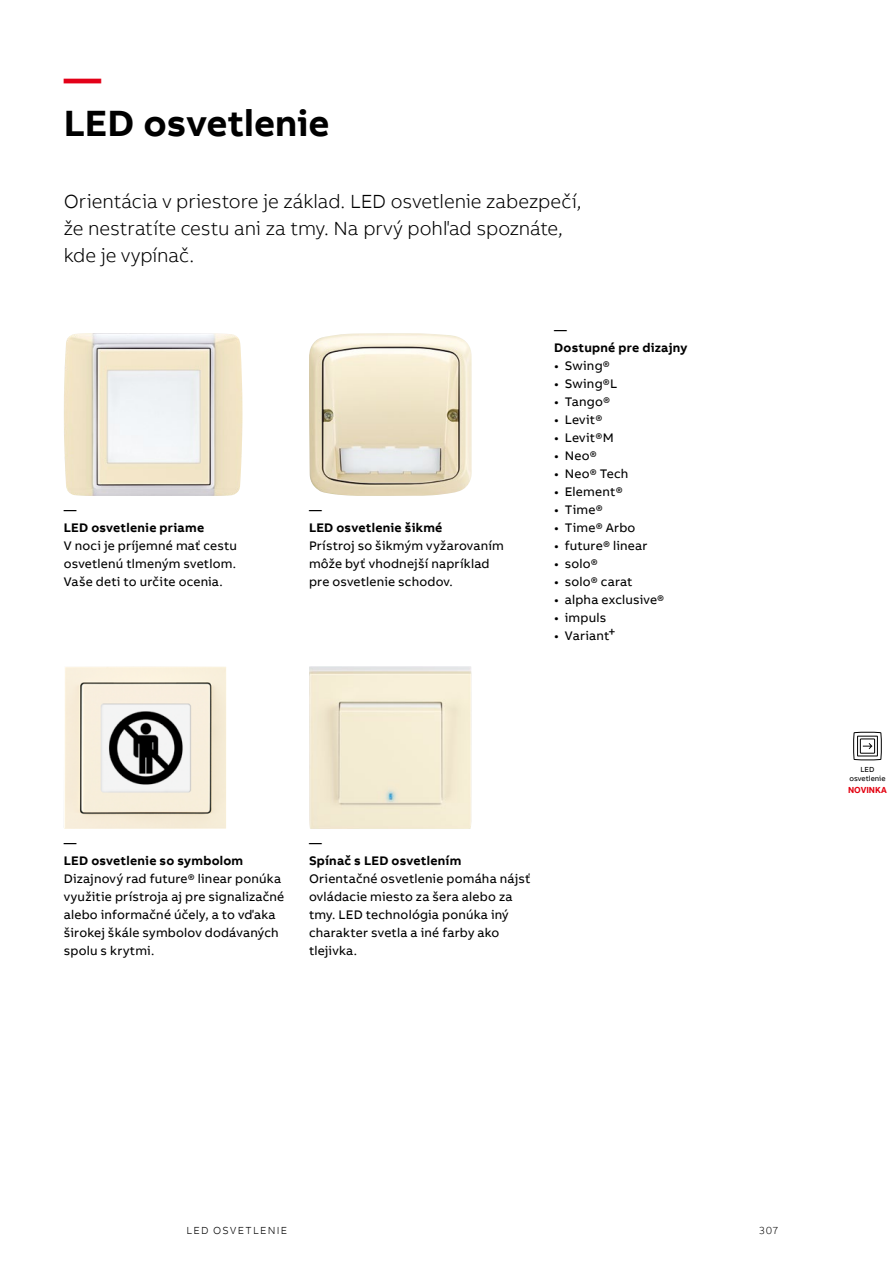
<style>
.page{position:relative;width:893px;height:1263px;background:#fff}
.page>*{position:absolute;margin:0;border:0;box-sizing:border-box;transform-origin:0 0}
.t1{font:700 37.5px "AB Bvoice";color:#000}
.t2{font:700 37.5px "AB Bvoice";color:#e30018}
.t3{font:300 19.5px/27px "AB Bvoice";letter-spacing:-.005em;color:#000}
.t4{font:12.75px/18px "AB Bvoice";letter-spacing:.015em;color:#000}
.t5{font:700 12.75px "AB Bvoice";letter-spacing:.02em;color:#000}
.t6{font:300 10.5px "AB Bvoice";letter-spacing:.12em;color:#000}
.t7{font:700 9px "AB Bvoice";color:#e3000f;scale:.95 1}
.t8{font:7.5px/9px "AB Bvoice";color:#000;text-align:center}
</style>
<div class="page">
<hr style="left:0;top:0;width:1px;height:1263px;background:#f6f6f6">
<img style="left:309px;top:333px;width:163px;height:163px">
<img style="left:64px;top:333px;width:178px;height:163px">
<img style="left:309px;top:666px;width:163px;height:163px">
<img style="left:64px;top:666px;width:162px;height:163px">
<svg style="left:853px;top:731px;width:28px;height:30px"></svg>
<h1 class="t2" style="left:64px;top:54px;width:39px">—</h1>
<h1 class="t1" style="left:64px;top:99px;width:267px">LED osvetlenie</h1>
<h2 class="t3" style="left:64px;top:188px;width:519px">Orientácia v priestore je základ. LED osvetlenie zabezpečí, že nestratíte cestu ani za tmy. Na prvý pohľad spoznáte, kde je vypínač.</h2>
<p class="t4" style="left:64px;top:501px;width:14px">—</p>
<p class="t5" style="left:64px;top:519px;width:142px">LED osvetlenie priame</p>
<p class="t4" style="left:64px;top:537px;width:175px;text-align:justify">V noci je príjemné mať cestu osvetlenú tlmeným svetlom.<br>Vaše deti to určite ocenia.</p>
<p class="t4" style="left:309px;top:501px;width:14px">—</p>
<p class="t5" style="left:309px;top:519px;width:135px">LED osvetlenie šikmé</p>
<p class="t4" style="left:309px;top:537px;width:196px">Prístroj so šikmým vyžarovaním môže byť vhodnejší napríklad pre osvetlenie schodov.</p>
<p class="t4" style="left:554px;top:321px;width:14px">—</p>
<p class="t5" style="left:554px;top:339px;width:135px">Dostupné pre dizajny</p>
<p class="t4" style="left:554px;top:357px;width:57px">• Swing®</p>
<p class="t4" style="left:554px;top:375px;width:65px">• Swing®L</p>
<p class="t4" style="left:554px;top:393px;width:57px">• Tango®</p>
<p class="t4" style="left:554px;top:411px;width:50px">• Levit®</p>
<p class="t4" style="left:554px;top:429px;width:61px">• Levit®M</p>
<p class="t4" style="left:554px;top:447px;width:44px">• Neo®</p>
<p class="t4" style="left:554px;top:465px;width:76px">• Neo® Tech</p>
<p class="t4" style="left:554px;top:483px;width:70px">• Element®</p>
<p class="t4" style="left:554px;top:501px;width:50px">• Time®</p>
<p class="t4" style="left:554px;top:519px;width:83px">• Time® Arbo</p>
<p class="t4" style="left:554px;top:537px;width:95px">• future® linear</p>
<p class="t4" style="left:554px;top:555px;width:45px">• solo®</p>
<p class="t4" style="left:554px;top:573px;width:80px">• solo® carat</p>
<p class="t4" style="left:554px;top:591px;width:112px">• alpha exclusive®</p>
<p class="t4" style="left:554px;top:609px;width:54px">• impuls</p>
<p class="t4" style="left:554px;top:627px;width:63px">• Variant+</p>
<p class="t4" style="left:64px;top:834px;width:14px">—</p>
<p class="t5" style="left:64px;top:853px;width:181px">LED osvetlenie so symbolom</p>
<p class="t4" style="left:64px;top:870px;width:222px">Dizajnový rad future® linear ponúka využitie prístroja aj pre signalizačné alebo informačné účely, a to vďaka širokej škále symbolov dodávaných spolu s krytmi.</p>
<p class="t4" style="left:309px;top:834px;width:14px">—</p>
<p class="t5" style="left:309px;top:853px;width:154px">Spínač s LED osvetlením</p>
<p class="t4" style="left:309px;top:870px;width:223px">Orientačné osvetlenie pomáha nájsť ovládacie miesto za šera alebo za tmy. LED technológia ponúka iný charakter svetla a iné farby ako tlejivka.</p>
<p class="t8" style="left:849px;top:765px;width:38px">LED osvetlenie</p>
<p class="t7" style="left:848px;top:784px;width:42px">NOVINKA</p>
<p class="t6" style="left:186px;top:1224px;width:102px">LED OSVETLENIE</p>
<p class="t6" style="left:759px;top:1224px;width:20px">307</p>
</div>
